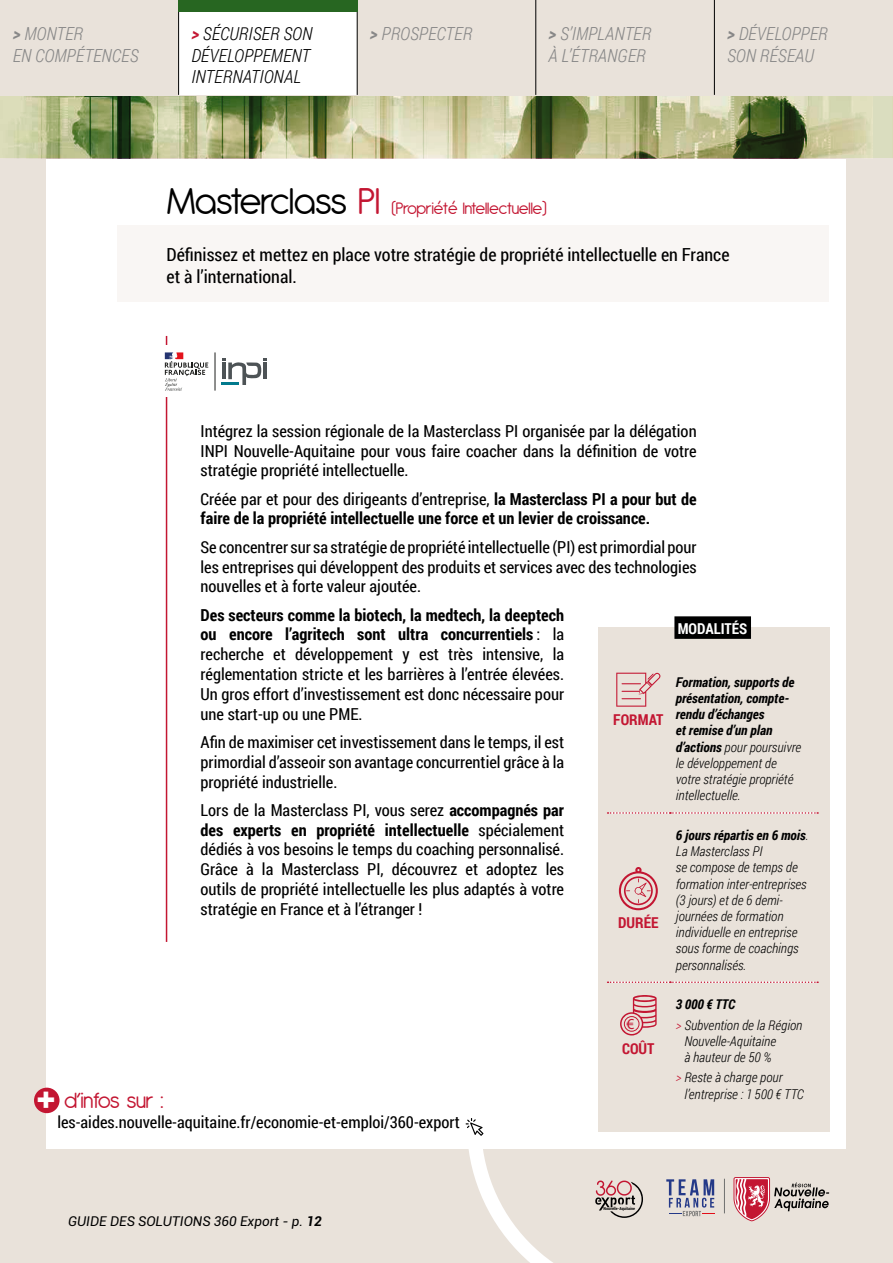
<style>
.page{position:relative;width:893px;height:1263px;background:#e9e2da}
.page>*{position:absolute;margin:0;border:0;box-sizing:border-box;transform-origin:0 0}
.t1{font:40.5px "Antipasto";color:#000}
.t2{font:700 33px "Te X Gyre Adventor";color:#fff}
.t3{font:24px "Antipasto";color:#c31632}
.t4{font:18px/21.6px "Roboto Condensed";color:#000}
.t5{font:italic 300 18px/21.6px "Roboto Condensed";color:#878787}
.t6{font:italic 300 18px/21.6px "Roboto Condensed";color:#000}
.t7{font:18px "Antipasto";color:#c31632}
.t8{font:16.5px/19.8px "Roboto Condensed";color:#000;text-align:justify}
.t9{font:700 16.5px/19.8px "Roboto Condensed";color:#000}
.t10{font:15.3px "Myriad Pro";color:#c31632}
.t11{font:700 15px "Roboto Condensed";color:#c31632}
.t12{font:700 15px "Roboto Condensed";color:#fff}
.t13{font:italic 300 13.5px/16.2px "Roboto Condensed";color:#000}
.t14{font:italic 700 13.5px/16.2px "Roboto Condensed";color:#000}
.t15{font:italic 13.5px "Roboto";color:#000}
.t16{font:700 condensed 4.2px "Roboto";color:#000}
.s1{font-weight:700}
.s2{font-weight:700;color:#c31632}
.s3{color:#c31632}
.s4{font-weight:400}
.s5{font-weight:300}
</style>
<div class="page">
<svg style="left:745px;top:1177px;width:84px;height:44px"></svg>
<div style="left:179px;top:0;width:178px;height:95px;background:#fff"></div>
<hr style="left:714px;top:0;width:1px;height:95px;background:#000">
<hr style="left:535px;top:0;width:1px;height:95px;background:#000">
<hr style="left:357px;top:0;width:1px;height:95px;background:#000">
<hr style="left:178px;top:0;width:1px;height:95px;background:#000">
<svg style="left:468px;top:1149px;width:277px;height:114px"></svg>
<div style="left:179px;top:0;width:179px;height:12px;background:#276621"></div>
<div style="left:47px;top:138px;width:799px;height:1011px;background:#fff"></div>
<svg style="left:0;top:96px;width:893px;height:62px;background:#a7ad7f"></svg>
<div style="left:117px;top:225px;width:712px;height:77px;background:#f9f6f4"></div>
<hr style="left:166px;top:336px;width:1px;height:606px;background:#c31632">
<div style="left:598px;top:627px;width:231px;height:504px;background:#e9e2da"></div>
<svg style="left:608px;top:812px;width:210px;height:2px"></svg>
<svg style="left:608px;top:981px;width:210px;height:2px"></svg>
<svg style="left:616px;top:673px;width:44px;height:34px"></svg>
<svg style="left:619px;top:867px;width:39px;height:43px"></svg>
<svg style="left:620px;top:995px;width:37px;height:40px"></svg>
<div style="left:158px;top:346px;width:116px;height:51px;background:#fff"></div>
<svg style="left:165px;top:352px;width:43px;height:39px"></svg>
<svg style="left:222px;top:359px;width:45px;height:26px"></svg>
<hr style="left:222px;top:382px;width:17px;height:3px;background:#027a8d">
<hr style="left:215px;top:352px;width:1px;height:39px;background:#1e1f1d">
<div style="left:34px;top:1088px;width:26px;height:25px;background:#c31632;border-radius:50%"></div>
<svg style="left:466px;top:1118px;width:17px;height:18px"></svg>
<div style="left:674px;top:616px;width:77px;height:23px;background:#000"></div>
<p class="t5" style="left:13px;top:22px;width:127px"><span class="s1">&gt;</span> MONTER<br>EN COMPÉTENCES</p>
<p class="t6" style="left:191px;top:22px;width:123px"><span class="s2">&gt;</span> SÉCURISER SON</p>
<p class="t5" style="left:370px;top:22px;width:104px"><span class="s1">&gt;</span> PROSPECTER</p>
<p class="t6" style="left:191px;top:44px;width:120px">DÉVELOPPEMENT<br>INTERNATIONAL</p>
<p class="t5" style="left:549px;top:22px;width:104px"><span class="s1">&gt;</span> S’IMPLANTER<br>À L’ÉTRANGER</p>
<p class="t5" style="left:727px;top:22px;width:102px"><span class="s1">&gt;</span> DÉVELOPPER<br>SON RÉSEAU</p>
<h1 class="t1" style="left:167px;top:178px;width:215px">Masterclass <span class="s3">PI</span></h1>
<p class="t7" style="left:392px;top:198px;width:156px">(Propriété Intellectuelle)</p>
<p class="t4" style="left:167px;top:243px;width:564px">Définissez et mettez en place votre stratégie de propriété intellectuelle en France et à l’international.</p>
<p class="t8" style="left:201px;top:420px;width:498px">Intégrez la session régionale de la Masterclass PI organisée par la délégation INPI Nouvelle-Aquitaine pour vous faire coacher dans la définition de votre stratégie propriété intellectuelle.</p>
<p class="t9" style="left:201px;top:488px;width:498px"><span class="s4">Créée par et pour des dirigeants d’entreprise,</span> la Masterclass PI a pour but de faire de la propriété intellectuelle une force et un levier de croissance.</p>
<p class="t8" style="left:201px;top:536px;width:498px">Se concentrer sur sa stratégie de propriété intellectuelle (PI) est primordial pour les entreprises qui développent des produits et services avec des technologies nouvelles et à forte valeur ajoutée.</p>
<p class="t8" style="left:201px;top:604px;width:365px"><span class="s1">Des secteurs comme la biotech, la medtech, la deeptech ou encore l’agritech sont ultra concurrentiels</span> : la recherche et développement y est très intensive, la réglementation stricte et les barrières à l’entrée élevées.<br>Un gros effort d’investissement est donc nécessaire pour une start-up ou une PME.</p>
<p class="t8" style="left:201px;top:732px;width:365px">Afin de maximiser cet investissement dans le temps, il est primordial d’asseoir son avantage concurrentiel grâce à la propriété industrielle.</p>
<p class="t8" style="left:201px;top:799px;width:365px">Lors de la Masterclass PI, vous serez <span class="s1">accompagnés par des experts en propriété intellectuelle</span> spécialement dédiés à vos besoins le temps du coaching personnalisé.<br>Grâce à la Masterclass PI, découvrez et adoptez les outils de propriété intellectuelle les plus adaptés à votre stratégie en France et à l’étranger !</p>
<p class="t12" style="left:678px;top:618px;width:71px">MODALITÉS</p>
<p class="t14" style="left:676px;top:673px;width:127px">Formation, supports de présentation, compte&shy;rendu d’échanges<br>et remise d’un plan d’actions <span class="s5">pour poursuivre le développement de votre stratégie propriété intellectuelle.</span></p>
<p class="t11" style="left:613px;top:709px;width:52px">FORMAT</p>
<p class="t13" style="left:676px;top:826px;width:134px"><span class="s1">6 jours répartis en 6 mois</span>.<br>La Masterclass PI<br>se compose de temps de formation inter-entreprises (3 jours) et de 6 demi&shy;journées de formation individuelle en entreprise sous forme de coachings personnalisés.</p>
<p class="t11" style="left:618px;top:912px;width:42px">DURÉE</p>
<p class="t10" style="left:626px;top:1014px;width:9px">€</p>
<p class="t11" style="left:622px;top:1037px;width:34px">COÛT</p>
<p class="t13" style="left:676px;top:994px;width:128px;line-height:20.4px"><span class="s1">3 000 € TTC<br></span><span class="s3">&gt;</span> Subvention de la Région</p>
<p class="t13" style="left:684px;top:1032px;width:93px">Nouvelle-Aquitaine à hauteur de 50 %</p>
<p class="t13" style="left:676px;top:1069px;width:108px"><span class="s3">&gt;</span> Reste à charge pour</p>
<h2 class="t2" style="left:36px;top:1067px;width:21px">+</h2>
<p class="t13" style="left:684px;top:1085px;width:121px">l’entreprise : 1 500 € TTC</p>
<h3 class="t3" style="left:64px;top:1086px;width:101px">d’infos sur :</h3>
<p class="t8" style="left:57px;top:1112px;width:404px">les-aides.nouvelle-aquitaine.fr/economie-et-emploi/360-export</p>
<p class="t15" style="left:68px;top:1212px;width:255px">GUIDE DES SOLUTIONS 360 Export - p. <span class="s1">12</span></p>
<p class="t16" style="left:604px;top:1206px;width:33px">Nouvelle-Aquitaine</p>
</div>
